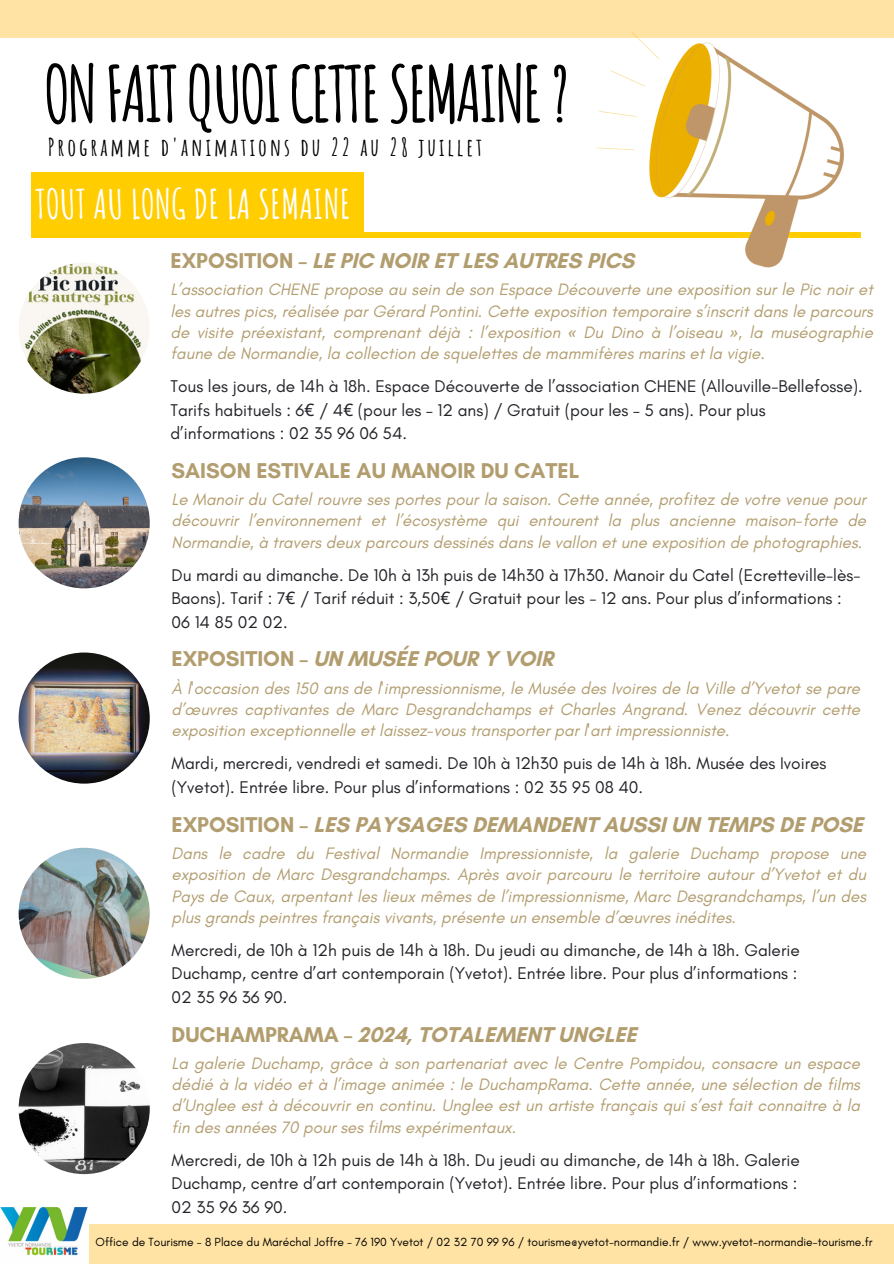
<style>
.page{position:relative;width:894px;height:1264px;background:#fff}
.page>*{position:absolute;margin:0;border:0;box-sizing:border-box;transform-origin:0 0}
.t1{font:700 76.35px "Amatic SC";letter-spacing:-.05em;color:#000}
.t2{font:700 39.75px "Amatic SC";color:#fff}
.t3{font:700 24.15px "Amatic SC";letter-spacing:.12em;color:#000}
.t4{font:700 21.75px "Glacial Indifference";color:#b29d6f}
.t5{font:17.25px/23.7px "Glacial Indifference";color:#212227}
.t6{font:italic 16.8px/21.3px "Glacial Indifference";color:#b29d6f;text-align:justify}
.t7{font:12px "Glacial Indifference";color:#000}
.s1{font-family:"Noto Sans"}
</style>
<div class="page">
<div style="left:0;top:1224px;width:893px;height:39px;background:#ffe3a4"></div>
<div style="left:0;top:0;width:893px;height:38px;background:#ffe3a4"></div>
<img style="left:0;top:1207px;width:89px;height:56px">
<div style="left:31px;top:232px;width:828px;height:6px;background:#ffcd00"></div>
<div style="left:31px;top:172px;width:333px;height:63px;background:#ffcd00"></div>
<img style="left:596px;top:32px;width:265px;height:236px">
<img style="left:19px;top:847px;width:131px;height:131px;border-radius:50%">
<img style="left:19px;top:1043px;width:131px;height:131px;border-radius:50%">
<img style="left:19px;top:652px;width:131px;height:131px;border-radius:50%">
<img style="left:19px;top:262px;width:131px;height:131px;border-radius:50%">
<img style="left:19px;top:457px;width:131px;height:131px;border-radius:50%">
<p class="t1" style="left:43px;top:45px;width:528px">ONFAITQUOICETTESEMAINE?</p>
<h4 class="t3" style="left:48px;top:131px;width:436px">Programme d'animations du 22 au 28 juillet</h4>
<h5 class="t2" style="left:35px;top:178px;width:317px">TOUT AU LONG DE LA SEMAINE</h5>
<p class="t4" style="left:170px;top:247px;width:465px">EXPOSITION – LE PIC NOIR ET LES AUTRES PICS</p>
<p class="t6" style="left:170px;top:278px;width:703px">L’association CHENE propose au sein de son Espace Découverte une exposition sur le Pic noir et les autres pics, réalisée par Gérard Pontini. Cette exposition temporaire s’inscrit dans le parcours de visite préexistant, comprenant déjà : l’exposition <span class="s1">«</span> Du Dino à l’oiseau <span class="s1">»</span>, la muséographie faune de Normandie, la collection de squelettes de mammifères marins et la vigie.</p>
<h3 class="t5" style="left:170px;top:374px;width:693px">Tous les jours, de 14h à 18h. Espace Découverte de l’association CHENE (Allouville-Bellefosse).<br>Tarifs habituels : 6<span class="s1">€</span> / 4<span class="s1">€</span> (pour les – 12 ans) / Gratuit (pour les – 5 ans). Pour plus d’informations : 02 35 96 06 54.</h3>
<h5 class="t4" style="left:171px;top:457px;width:409px">SAISON ESTIVALE AU MANOIR DU CATEL</h5>
<p class="t6" style="left:171px;top:488px;width:696px">Le Manoir du Catel rouvre ses portes pour la saison. Cette année, profitez de votre venue pour découvrir l’environnement et l’écosystème qui entourent la plus ancienne maison-forte de Normandie, à travers deux parcours dessinés dans le vallon et une exposition de photographies.</p>
<p class="t5" style="left:171px;top:562px;width:690px">Du mardi au dimanche. De 10h à 13h puis de 14h30 à 17h30. Manoir du Catel (Ecretteville-lès-<br>Baons). Tarif : 7<span class="s1">€</span> / Tarif réduit : 3,50<span class="s1">€</span> / Gratuit pour les - 12 ans. Pour plus d’informations :<br>06 14 85 02 02.</p>
<h5 class="t4" style="left:171px;top:645px;width:383px">EXPOSITION – UN MUSÉE POUR Y VOIR</h5>
<h3 class="t6" style="left:171px;top:677px;width:690px">À l'occasion des 150 ans de l'impressionnisme, le Musée des Ivoires de la Ville d’Yvetot se pare d’œuvres captivantes de Marc Desgrandchamps et Charles Angrand. Venez découvrir cette exposition exceptionnelle et laissez-vous transporter par l'art impressionniste.</h3>
<h5 class="t5" style="left:171px;top:751px;width:656px">Mardi, mercredi, vendredi et samedi. De 10h à 12h30 puis de 14h à 18h. Musée des Ivoires (Yvetot). Entrée libre. Pour plus d’informations : 02 35 95 08 40.</h5>
<h5 class="t4" style="left:171px;top:811px;width:693px">EXPOSITION – LES PAYSAGES DEMANDENT AUSSI UN TEMPS DE POSE</h5>
<p class="t6" style="left:171px;top:842px;width:696px">Dans le cadre du Festival Normandie Impressionniste, la galerie Duchamp propose une exposition de Marc Desgrandchamps. Après avoir parcouru le territoire autour d’Yvetot et du Pays de Caux, arpentant les lieux mêmes de l’impressionnisme, Marc Desgrandchamps, l’un des plus grands peintres français vivants, présente un ensemble d’œuvres inédites.</p>
<p class="t5" style="left:171px;top:937px;width:629px">Mercredi, de 10h à 12h puis de 14h à 18h. Du jeudi au dimanche, de 14h à 18h. Galerie<br>Duchamp, centre d’art contemporain (Yvetot). Entrée libre. Pour plus d’informations :<br>02 35 96 36 90.</p>
<h5 class="t4" style="left:171px;top:1020px;width:466px">DUCHAMPRAMA – 2024, TOTALEMENT UNGLEE</h5>
<p class="t6" style="left:171px;top:1052px;width:690px">La galerie Duchamp, grâce à son partenariat avec le Centre Pompidou, consacre un espace dédié à la vidéo et à l’image animée : le DuchampRama. Cette année, une sélection de films d’Unglee est à découvrir en continu. Unglee est un artiste français qui s’est fait connaitre à la fin des années 70 pour ses films expérimentaux.</p>
<h3 class="t5" style="left:171px;top:1147px;width:629px">Mercredi, de 10h à 12h puis de 14h à 18h. Du jeudi au dimanche, de 14h à 18h. Galerie<br>Duchamp, centre d’art contemporain (Yvetot). Entrée libre. Pour plus d’informations :<br>02 35 96 36 90.</h3>
<h3 class="t7" style="left:95px;top:1234px;width:778px">Office de Tourisme - 8 Place du Maréchal Joffre - 76 190 Yvetot / 02 32 70 99 96 / tourisme@yvetot-normandie.fr / www.yvetot-normandie-tourisme.fr</h3>
</div>
